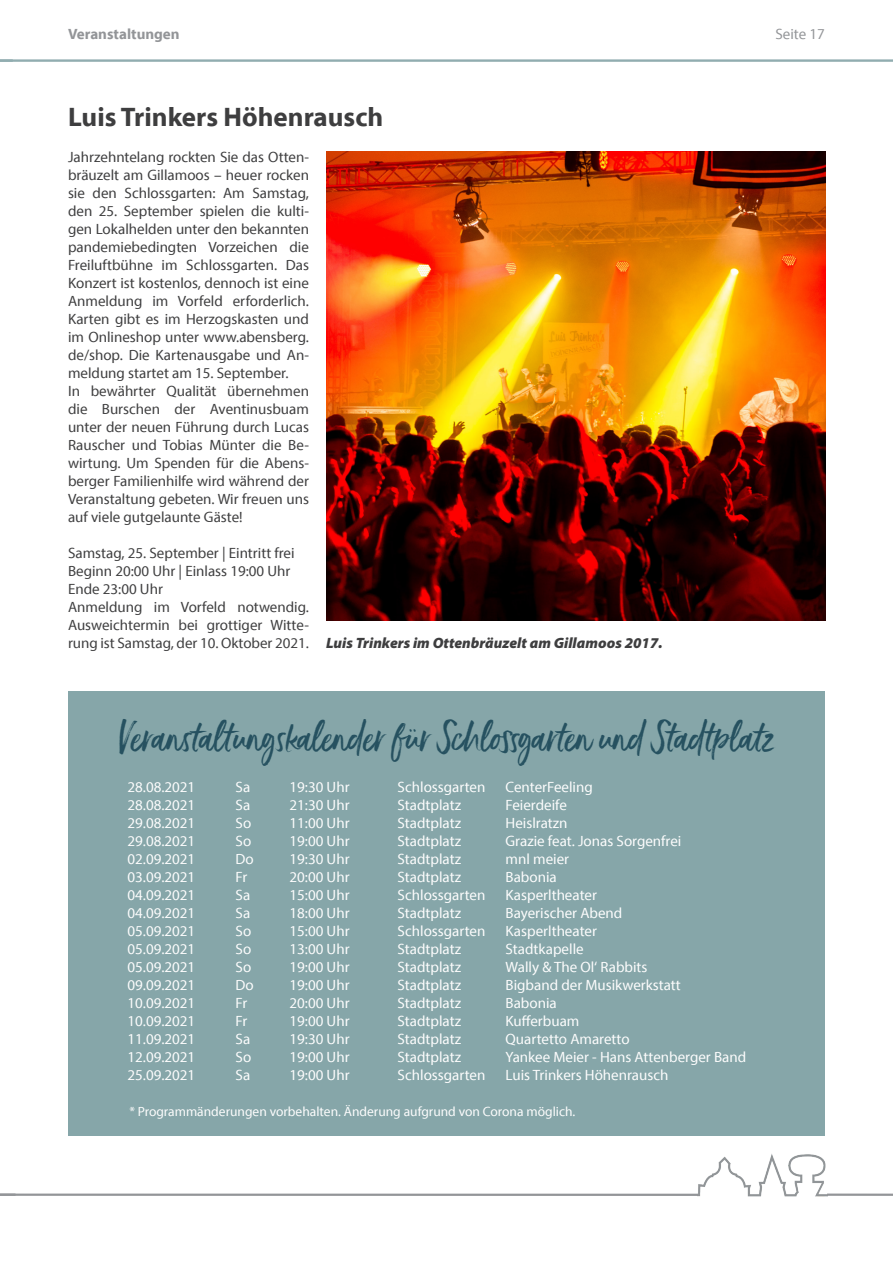
<style>
.page{position:relative;width:893px;height:1263px;background:#fff}
.page>*{position:absolute;margin:0;border:0;box-sizing:border-box;transform-origin:0 0}
.ernest_emily{font:37.5px "Ernestand Emily";color:#265160}
.Überschrift{font:700 27px "Myriad Pro";color:#3e3e3f}
.Text{font:15px/18px "Myriad Pro";color:#3e3e3f;text-align:justify}
.Text-2{font:15px "Myriad Pro";color:#fdfdfd}
.Bildunterschrift{font:italic 900 15px "Myriad Pro";color:#3e3e3f}
.Fuß_Kopfzeile{font:700 15px "Myriad Pro";color:#939598}
.t1{font:15px "Myriad Pro";color:#939598}
.Text-3{font:13.5px "Myriad Pro";color:#fdfdfd}
</style>
<div class="page">
<img style="left:698px;top:1135px;width:129px;height:62px">
<hr style="left:0;top:1193px;width:700px;height:3px;background:#939598">
<hr style="left:827px;top:1193px;width:66px;height:3px;background:#939598">
<hr style="left:0;top:59px;width:893px;height:3px;background:#91adb0">
<svg style="left:0;top:59px;width:13px;height:1px"></svg>
<img style="left:326px;top:151px;width:499px;height:470px">
<div style="left:68px;top:691px;width:757px;height:444px;background:#86a6a9"></div>
<p class="Fuß_Kopfzeile" style="left:68px;top:24px;width:113px">Veranstaltungen</p>
<p class="Überschrift" style="left:68px;top:99px;width:317px">Luis Trinkers Höhenrausch</p>
<p class="Text" style="left:68px;top:148px;width:242px">Jahrzehntelang rockten Sie das Otten&shy;bräuzelt am Gillamoos – heuer rocken sie den Schlossgarten: Am Samstag, den 25. September spielen die kulti&shy;gen Lokalhelden unter den bekannten pandemiebedingten Vorzeichen die Freiluftbühne im Schlossgarten. Das Konzert ist kostenlos, dennoch ist eine Anmeldung im Vorfeld erforderlich.<br>Karten gibt es im Herzogskasten und im Onlineshop unter www.abensberg. de/shop. Die Kartenausgabe und An&shy;meldung startet am 15. September.</p>
<p class="Text" style="left:68px;top:382px;width:242px">In bewährter Qualität übernehmen die Burschen der Aventinusbuam unter der neuen Führung durch Lucas Rauscher und Tobias Münter die Be&shy;wirtung. Um Spenden für die Abens&shy;berger Familienhilfe wird während der Veranstaltung gebeten. Wir freuen uns auf viele gutgelaunte Gäste!</p>
<p class="Text" style="left:68px;top:544px;width:228px">Samstag, 25. September | Eintritt frei</p>
<p class="Text" style="left:68px;top:562px;width:224px">Beginn 20:00 Uhr | Einlass 19:00 Uhr</p>
<p class="Text" style="left:68px;top:580px;width:96px">Ende 23:00 Uhr</p>
<p class="Text" style="left:68px;top:598px;width:242px">Anmeldung im Vorfeld notwendig.<br>Ausweichtermin bei grottiger Witte&shy;rung ist Samstag, der 10. Oktober 2021.</p>
<p class="Bildunterschrift" style="left:326px;top:633px;width:338px">Luis Trinkers im Ottenbräuzelt am Gillamoos 2017.</p>
<p class="t1" style="left:775px;top:24px;width:51px">Seite 17</p>
<p class="ernest_emily" style="left:119px;top:714px;width:656px">Veranstaltungskalender für Schlossgarten und Stadtplatz</p>
<p class="Text-2" style="left:128px;top:778px;width:69px">28.08.2021</p>
<p class="Text-2" style="left:236px;top:778px;width:16px">Sa</p>
<p class="Text-2" style="left:290px;top:778px;width:61px">19:30 Uhr</p>
<p class="Text-2" style="left:398px;top:778px;width:89px">Schlossgarten</p>
<p class="Text-2" style="left:506px;top:778px;width:89px">CenterFeeling</p>
<p class="Text-2" style="left:128px;top:796px;width:69px">28.08.2021</p>
<p class="Text-2" style="left:236px;top:796px;width:16px">Sa</p>
<p class="Text-2" style="left:290px;top:796px;width:61px">21:30 Uhr</p>
<p class="Text-2" style="left:398px;top:796px;width:65px">Stadtplatz</p>
<p class="Text-2" style="left:506px;top:796px;width:63px">Feierdeife</p>
<p class="Text-2" style="left:128px;top:814px;width:69px">29.08.2021</p>
<p class="Text-2" style="left:236px;top:814px;width:17px">So</p>
<p class="Text-2" style="left:290px;top:814px;width:61px">11:00 Uhr</p>
<p class="Text-2" style="left:398px;top:814px;width:65px">Stadtplatz</p>
<p class="Text-2" style="left:506px;top:814px;width:63px">Heislratzn</p>
<p class="Text-2" style="left:128px;top:832px;width:69px">29.08.2021</p>
<p class="Text-2" style="left:236px;top:832px;width:17px">So</p>
<p class="Text-2" style="left:290px;top:832px;width:61px">19:00 Uhr</p>
<p class="Text-2" style="left:398px;top:832px;width:65px">Stadtplatz</p>
<p class="Text-2" style="left:506px;top:832px;width:177px">Grazie feat. Jonas Sorgenfrei</p>
<p class="Text-2" style="left:128px;top:850px;width:69px">02.09.2021</p>
<p class="Text-2" style="left:236px;top:850px;width:20px">Do</p>
<p class="Text-2" style="left:290px;top:850px;width:61px">19:30 Uhr</p>
<p class="Text-2" style="left:398px;top:850px;width:65px">Stadtplatz</p>
<p class="Text-2" style="left:506px;top:850px;width:65px">mnl meier</p>
<p class="Text-2" style="left:128px;top:868px;width:69px">03.09.2021</p>
<p class="Text-2" style="left:236px;top:868px;width:13px">Fr</p>
<p class="Text-2" style="left:290px;top:868px;width:61px">20:00 Uhr</p>
<p class="Text-2" style="left:398px;top:868px;width:65px">Stadtplatz</p>
<p class="Text-2" style="left:506px;top:868px;width:53px">Babonia</p>
<p class="Text-2" style="left:128px;top:886px;width:69px">04.09.2021</p>
<p class="Text-2" style="left:236px;top:886px;width:16px">Sa</p>
<p class="Text-2" style="left:290px;top:886px;width:61px">15:00 Uhr</p>
<p class="Text-2" style="left:398px;top:886px;width:89px">Schlossgarten</p>
<p class="Text-2" style="left:506px;top:886px;width:93px">Kasperltheater</p>
<p class="Text-2" style="left:128px;top:904px;width:69px">04.09.2021</p>
<p class="Text-2" style="left:236px;top:904px;width:16px">Sa</p>
<p class="Text-2" style="left:290px;top:904px;width:61px">18:00 Uhr</p>
<p class="Text-2" style="left:398px;top:904px;width:65px">Stadtplatz</p>
<p class="Text-2" style="left:506px;top:904px;width:118px">Bayerischer Abend</p>
<p class="Text-2" style="left:128px;top:922px;width:69px">05.09.2021</p>
<p class="Text-2" style="left:236px;top:922px;width:17px">So</p>
<p class="Text-2" style="left:290px;top:922px;width:61px">15:00 Uhr</p>
<p class="Text-2" style="left:398px;top:922px;width:89px">Schlossgarten</p>
<p class="Text-2" style="left:506px;top:922px;width:93px">Kasperltheater</p>
<p class="Text-2" style="left:128px;top:940px;width:69px">05.09.2021</p>
<p class="Text-2" style="left:236px;top:940px;width:17px">So</p>
<p class="Text-2" style="left:290px;top:940px;width:61px">13:00 Uhr</p>
<p class="Text-2" style="left:398px;top:940px;width:65px">Stadtplatz</p>
<p class="Text-2" style="left:506px;top:940px;width:80px">Stadtkapelle</p>
<p class="Text-2" style="left:128px;top:958px;width:69px">05.09.2021</p>
<p class="Text-2" style="left:236px;top:958px;width:17px">So</p>
<p class="Text-2" style="left:290px;top:958px;width:61px">19:00 Uhr</p>
<p class="Text-2" style="left:398px;top:958px;width:65px">Stadtplatz</p>
<p class="Text-2" style="left:506px;top:958px;width:143px">Wally &amp; The Ol‘ Rabbits</p>
<p class="Text-2" style="left:128px;top:976px;width:69px">09.09.2021</p>
<p class="Text-2" style="left:236px;top:976px;width:20px">Do</p>
<p class="Text-2" style="left:290px;top:976px;width:61px">19:00 Uhr</p>
<p class="Text-2" style="left:398px;top:976px;width:65px">Stadtplatz</p>
<p class="Text-2" style="left:506px;top:976px;width:177px">Bigband der Musikwerkstatt</p>
<p class="Text-2" style="left:128px;top:994px;width:69px">10.09.2021</p>
<p class="Text-2" style="left:236px;top:994px;width:13px">Fr</p>
<p class="Text-2" style="left:290px;top:994px;width:61px">20:00 Uhr</p>
<p class="Text-2" style="left:398px;top:994px;width:65px">Stadtplatz</p>
<p class="Text-2" style="left:506px;top:994px;width:53px">Babonia</p>
<p class="Text-2" style="left:128px;top:1012px;width:69px">10.09.2021</p>
<p class="Text-2" style="left:236px;top:1012px;width:13px">Fr</p>
<p class="Text-2" style="left:290px;top:1012px;width:61px">19:00 Uhr</p>
<p class="Text-2" style="left:398px;top:1012px;width:65px">Stadtplatz</p>
<p class="Text-2" style="left:506px;top:1012px;width:75px">Kufferbuam</p>
<p class="Text-2" style="left:128px;top:1030px;width:69px">11.09.2021</p>
<p class="Text-2" style="left:236px;top:1030px;width:16px">Sa</p>
<p class="Text-2" style="left:290px;top:1030px;width:61px">19:30 Uhr</p>
<p class="Text-2" style="left:398px;top:1030px;width:65px">Stadtplatz</p>
<p class="Text-2" style="left:506px;top:1030px;width:126px">Quartetto Amaretto</p>
<p class="Text-2" style="left:128px;top:1048px;width:69px">12.09.2021</p>
<p class="Text-2" style="left:236px;top:1048px;width:17px">So</p>
<p class="Text-2" style="left:290px;top:1048px;width:61px">19:00 Uhr</p>
<p class="Text-2" style="left:398px;top:1048px;width:65px">Stadtplatz</p>
<p class="Text-2" style="left:506px;top:1048px;width:242px">Yankee Meier - Hans Attenberger Band</p>
<p class="Text-2" style="left:128px;top:1066px;width:69px">25.09.2021</p>
<p class="Text-2" style="left:236px;top:1066px;width:16px">Sa</p>
<p class="Text-2" style="left:290px;top:1066px;width:61px">19:00 Uhr</p>
<p class="Text-2" style="left:398px;top:1066px;width:89px">Schlossgarten</p>
<p class="Text-2" style="left:506px;top:1066px;width:164px">Luis Trinkers Höhenrausch</p>
<p class="Text-3" style="left:129px;top:1103px;width:448px">* Programmänderungen vorbehalten. Änderung aufgrund von Corona möglich.</p>
</div>
